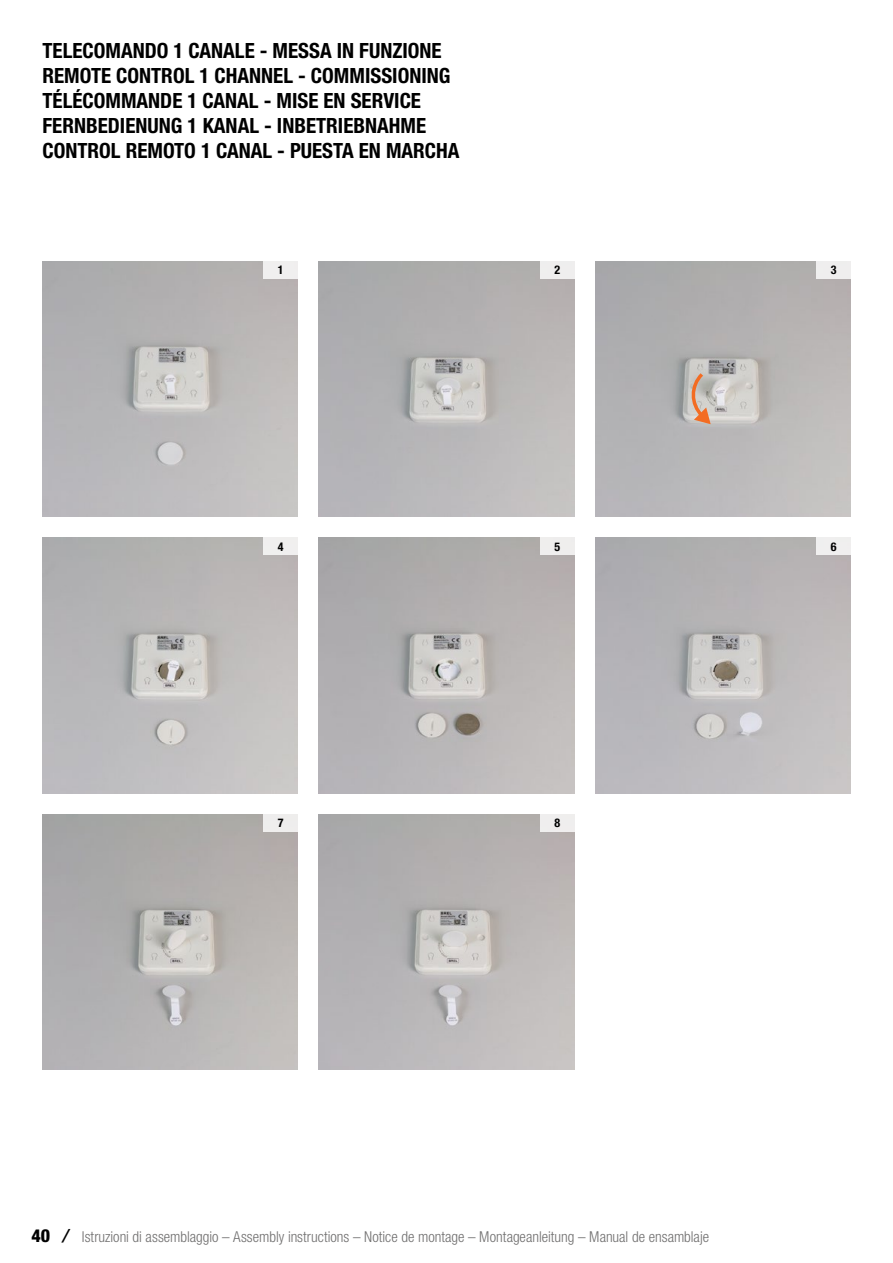
<style>
.page{position:relative;width:893px;height:1263px;background:#fff}
.page>*{position:absolute;margin:0;border:0;box-sizing:border-box;transform-origin:0 0}
.t1{font:700 condensed 21px/25.2px "Helvetica Neue LT Std";color:#000}
.t2{font:300 condensed 15px "Helvetica Neue LT Std";color:#706f6f}
.t3{font:700 condensed 12px "Helvetica Neue LT Std";color:#000}
.s1{font-weight:800;font-size:18px;color:#000}
</style>
<div class="page">
<img style="left:595px;top:261px;width:255px;height:256px">
<svg style="left:690px;top:370px;width:21px;height:54px"></svg>
<img style="left:595px;top:538px;width:255px;height:255px">
<img style="left:319px;top:261px;width:255px;height:256px">
<img style="left:319px;top:538px;width:255px;height:255px">
<img style="left:319px;top:814px;width:255px;height:255px">
<img style="left:43px;top:261px;width:255px;height:245px">
<div style="left:43px;top:506px;width:255px;height:11px;background:#bfbdc0"></div>
<img style="left:43px;top:538px;width:255px;height:255px">
<img style="left:43px;top:814px;width:255px;height:255px">
<div style="left:540px;top:814px;width:34px;height:17px;background:#efeeee"></div>
<div style="left:540px;top:538px;width:34px;height:17px;background:#efeeed"></div>
<div style="left:540px;top:261px;width:34px;height:18px;background:#efeeee"></div>
<div style="left:264px;top:814px;width:34px;height:17px;background:#eeeded"></div>
<div style="left:264px;top:538px;width:34px;height:17px;background:#f0efef"></div>
<div style="left:264px;top:261px;width:34px;height:18px;background:#f0efef"></div>
<div style="left:816px;top:538px;width:34px;height:17px;background:#f0efef"></div>
<div style="left:816px;top:261px;width:34px;height:18px;background:#efeeee"></div>
<p class="t1" style="left:43px;top:37px;width:419px">TELECOMANDO 1 CANALE - MESSA IN FUNZIONE REMOTE CONTROL 1 CHANNEL - COMMISSIONING TÉLÉCOMMANDE 1 CANAL - MISE EN SERVICE FERNBEDIENUNG 1 KANAL - INBETRIEBNAHME CONTROL REMOTO 1 CANAL - PUESTA EN MARCHA</p>
<p class="t3" style="left:278px;top:263px;width:7px">1</p>
<p class="t3" style="left:554px;top:263px;width:7px">2</p>
<p class="t3" style="left:831px;top:263px;width:7px">3</p>
<p class="t3" style="left:278px;top:539px;width:7px">4</p>
<p class="t3" style="left:554px;top:539px;width:7px">5</p>
<p class="t3" style="left:831px;top:539px;width:7px">6</p>
<p class="t3" style="left:278px;top:816px;width:7px">7</p>
<p class="t3" style="left:554px;top:816px;width:7px">8</p>
<p class="t2" style="left:31px;top:1228px;width:679px"><span class="s1">40 ∕</span> Istruzioni di assemblaggio – Assembly instructions – Notice de montage – Montageanleitung – Manual de ensamblaje</p>
</div>
